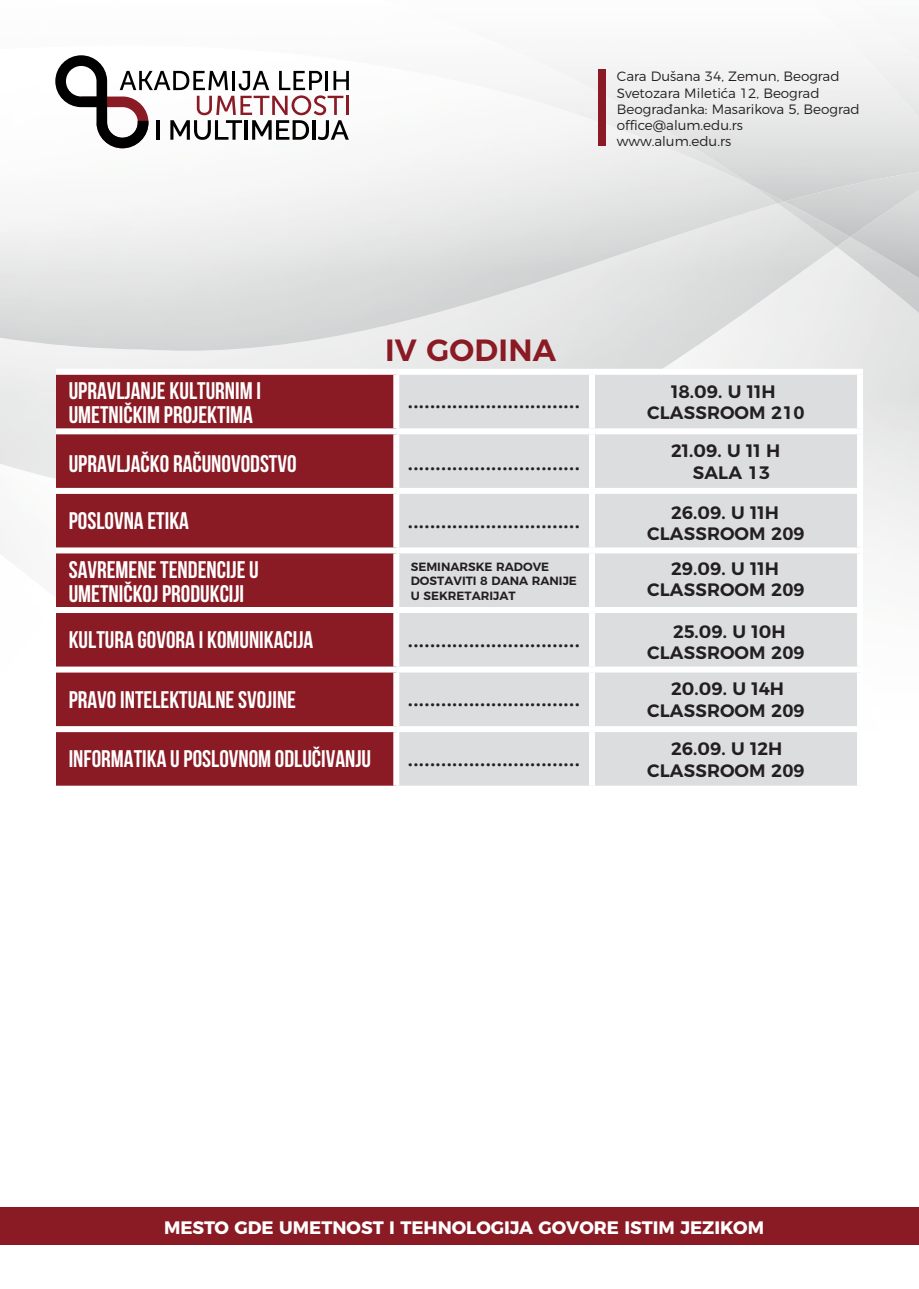
<style>
.page{position:relative;width:919px;height:1289px;background:#fff}
.page>*{position:absolute;margin:0;border:0;box-sizing:border-box;transform-origin:0 0}
.t1{font:600 30.6px "Montserrat";letter-spacing:.01em;color:#8a1a24}
.t2{font:700 24px/24px "Bebas Neue";color:#fff}
.t3{font:700 18px "Open Sans";color:#231f20}
.t4{font:600 18px/21.6px "Montserrat";letter-spacing:.01em;color:#231f20;text-align:center}
.t5{font:700 18px "Montserrat";color:#fff}
.t6{font:300 13.5px/16.2px "Montserrat";color:#231f20}
.t7{font:600 12px/14.4px "Montserrat";color:#231f20}
</style>
<div class="page">
<img style="left:836px;top:247px;width:82px;height:71px">
<img style="left:850px;top:237px;width:68px;height:45px">
<img style="left:777px;top:203px;width:73px;height:44px">
<img style="left:784px;top:202px;width:134px;height:35px">
<img style="left:0;top:202px;width:777px;height:149px">
<img style="left:751px;top:202px;width:33px;height:1px">
<img style="left:119px;top:58px;width:799px;height:144px">
<div style="left:725px;top:58px;width:193px;height:66px;background:#edeeed"></div>
<div style="left:743px;top:38px;width:175px;height:28px;background:#f5f6f5"></div>
<div style="left:0;top:1207px;width:918px;height:37px;background:#8a1a24"></div>
<svg style="left:55px;top:55px;width:294px;height:93px"></svg>
<div style="left:598px;top:69px;width:7px;height:76px;background:#8a1a24"></div>
<div style="left:56px;top:550px;width:340px;height:60px;background:#8a1a24"></div>
<div style="left:56px;top:491px;width:340px;height:59px;background:#8a1a24"></div>
<div style="left:56px;top:431px;width:340px;height:60px;background:#8a1a24"></div>
<div style="left:56px;top:372px;width:340px;height:59px;background:#8a1a24"></div>
<div style="left:592px;top:550px;width:268px;height:60px;background:#dcdddf"></div>
<div style="left:396px;top:550px;width:196px;height:60px;background:#dcdddf"></div>
<div style="left:592px;top:491px;width:268px;height:59px;background:#dcdddf"></div>
<div style="left:396px;top:491px;width:196px;height:59px;background:#dcdddf"></div>
<div style="left:592px;top:431px;width:268px;height:60px;background:#dcdddf"></div>
<div style="left:396px;top:431px;width:196px;height:60px;background:#dcdddf"></div>
<div style="left:592px;top:372px;width:268px;height:59px;background:#dcdddf"></div>
<div style="left:396px;top:372px;width:196px;height:59px;background:#dcdddf"></div>
<div style="left:589px;top:375px;width:6px;height:53px;background:#fff"></div>
<div style="left:56px;top:428px;width:340px;height:6px;background:#fff"></div>
<div style="left:396px;top:428px;width:196px;height:6px;background:#fff"></div>
<div style="left:592px;top:428px;width:271px;height:6px;background:#fff"></div>
<div style="left:589px;top:434px;width:6px;height:54px;background:#fff"></div>
<div style="left:56px;top:488px;width:340px;height:6px;background:#fff"></div>
<div style="left:396px;top:488px;width:196px;height:6px;background:#fff"></div>
<div style="left:592px;top:488px;width:271px;height:6px;background:#fff"></div>
<div style="left:589px;top:494px;width:6px;height:53px;background:#fff"></div>
<div style="left:56px;top:547px;width:340px;height:6px;background:#fff"></div>
<div style="left:396px;top:547px;width:196px;height:6px;background:#fff"></div>
<div style="left:592px;top:547px;width:271px;height:6px;background:#fff"></div>
<div style="left:589px;top:553px;width:6px;height:54px;background:#fff"></div>
<div style="left:56px;top:369px;width:340px;height:6px;background:#fff"></div>
<div style="left:396px;top:369px;width:196px;height:6px;background:#fff"></div>
<div style="left:393px;top:375px;width:6px;height:53px;background:#fff"></div>
<div style="left:592px;top:369px;width:271px;height:6px;background:#fff"></div>
<div style="left:857px;top:375px;width:6px;height:53px;background:#fff"></div>
<div style="left:393px;top:434px;width:6px;height:54px;background:#fff"></div>
<div style="left:857px;top:434px;width:6px;height:54px;background:#fff"></div>
<div style="left:393px;top:494px;width:6px;height:53px;background:#fff"></div>
<div style="left:857px;top:494px;width:6px;height:53px;background:#fff"></div>
<div style="left:393px;top:553px;width:6px;height:54px;background:#fff"></div>
<div style="left:857px;top:553px;width:6px;height:54px;background:#fff"></div>
<div style="left:56px;top:729px;width:340px;height:59px;background:#8a1a24"></div>
<div style="left:56px;top:669px;width:340px;height:60px;background:#8a1a24"></div>
<div style="left:56px;top:610px;width:340px;height:59px;background:#8a1a24"></div>
<div style="left:592px;top:729px;width:268px;height:59px;background:#dcdddf"></div>
<div style="left:396px;top:729px;width:196px;height:59px;background:#dcdddf"></div>
<div style="left:592px;top:669px;width:268px;height:60px;background:#dcdddf"></div>
<div style="left:396px;top:669px;width:196px;height:60px;background:#dcdddf"></div>
<div style="left:592px;top:610px;width:268px;height:59px;background:#dcdddf"></div>
<div style="left:396px;top:610px;width:196px;height:59px;background:#dcdddf"></div>
<div style="left:589px;top:613px;width:6px;height:53px;background:#fff"></div>
<div style="left:56px;top:666px;width:340px;height:6px;background:#fff"></div>
<div style="left:396px;top:666px;width:196px;height:6px;background:#fff"></div>
<div style="left:592px;top:666px;width:271px;height:6px;background:#fff"></div>
<div style="left:589px;top:672px;width:6px;height:54px;background:#fff"></div>
<div style="left:56px;top:726px;width:340px;height:6px;background:#fff"></div>
<div style="left:396px;top:726px;width:196px;height:6px;background:#fff"></div>
<div style="left:592px;top:726px;width:271px;height:6px;background:#fff"></div>
<div style="left:589px;top:732px;width:6px;height:53px;background:#fff"></div>
<div style="left:56px;top:785px;width:340px;height:6px;background:#fff"></div>
<div style="left:396px;top:785px;width:196px;height:6px;background:#fff"></div>
<div style="left:592px;top:785px;width:271px;height:6px;background:#fff"></div>
<div style="left:56px;top:607px;width:340px;height:6px;background:#fff"></div>
<div style="left:396px;top:607px;width:196px;height:6px;background:#fff"></div>
<div style="left:393px;top:613px;width:6px;height:53px;background:#fff"></div>
<div style="left:592px;top:607px;width:271px;height:6px;background:#fff"></div>
<div style="left:857px;top:613px;width:6px;height:53px;background:#fff"></div>
<div style="left:393px;top:672px;width:6px;height:54px;background:#fff"></div>
<div style="left:857px;top:672px;width:6px;height:54px;background:#fff"></div>
<div style="left:393px;top:732px;width:6px;height:53px;background:#fff"></div>
<div style="left:857px;top:732px;width:6px;height:53px;background:#fff"></div>
<p class="t6" style="left:617px;top:67px;width:244px">Cara Dušana 34, Zemun, Beograd<br>Svetozara Miletića 12, Beograd<br>Beograđanka: Masarikova 5, Beograd office@alum.edu.rs www.alum.edu.rs</p>
<p class="t2" style="left:69px;top:379px;width:194px">UPRAVLJANJE KULTURNIM I<br>UMETNIČKIM PROJEKTIMA</p>
<p class="t2" style="left:69px;top:451px;width:229px">UPRAVLJAČKO RAČUNOVODSTVO</p>
<p class="t2" style="left:69px;top:508px;width:122px">POSLOVNA ETIKA</p>
<p class="t2" style="left:69px;top:557px;width:192px">SAVREMENE TENDENCIJE U<br>UMETNIČKOJ PRODUKCIJI</p>
<p class="t2" style="left:69px;top:627px;width:246px">KULTURA GOVORA I KOMUNIKACIJA</p>
<p class="t2" style="left:69px;top:687px;width:229px">PRAVO INTELEKTUALNE SVOJINE</p>
<p class="t2" style="left:69px;top:746px;width:304px">INFORMATIKA U POSLOVNOM ODLUČIVANJU</p>
<p class="t1" style="left:385px;top:325px;width:172px">IV GODINA</p>
<p class="t3" style="left:408px;top:389px;width:173px">...............................</p>
<p class="t3" style="left:408px;top:450px;width:173px">...............................</p>
<p class="t3" style="left:408px;top:508px;width:173px">...............................</p>
<p class="t7" style="left:411px;top:558px;width:168px">SEMINARSKE RADOVE<br>DOSTAVITI 8 DANA RANIJE<br>U SEKRETARIJAT</p>
<p class="t3" style="left:408px;top:627px;width:173px">...............................</p>
<p class="t3" style="left:408px;top:687px;width:173px">...............................</p>
<p class="t3" style="left:408px;top:746px;width:173px">...............................</p>
<p class="t4" style="left:647px;top:379px;width:159px">18.09. U 11H<br>CLASSROOM 210</p>
<p class="t4" style="left:671px;top:438px;width:110px">21.09. U 11 H</p>
<p class="t4" style="left:692px;top:460px;width:79px">SALA 13</p>
<p class="t4" style="left:647px;top:500px;width:159px">26.09. U 11H<br>CLASSROOM 209</p>
<p class="t4" style="left:647px;top:556px;width:159px">29.09. U 11H<br>CLASSROOM 209</p>
<p class="t4" style="left:673px;top:619px;width:114px">25.09. U 10H</p>
<p class="t4" style="left:647px;top:640px;width:159px">CLASSROOM 209</p>
<p class="t4" style="left:671px;top:676px;width:114px">20.09. U 14H</p>
<p class="t4" style="left:647px;top:698px;width:159px">CLASSROOM 209</p>
<p class="t4" style="left:647px;top:736px;width:159px">26.09. U 12H<br>CLASSROOM 209</p>
<p class="t5" style="left:164px;top:1212px;width:601px">MESTO GDE UMETNOST I TEHNOLOGIJA GOVORE ISTIM JEZIKOM</p>
</div>
